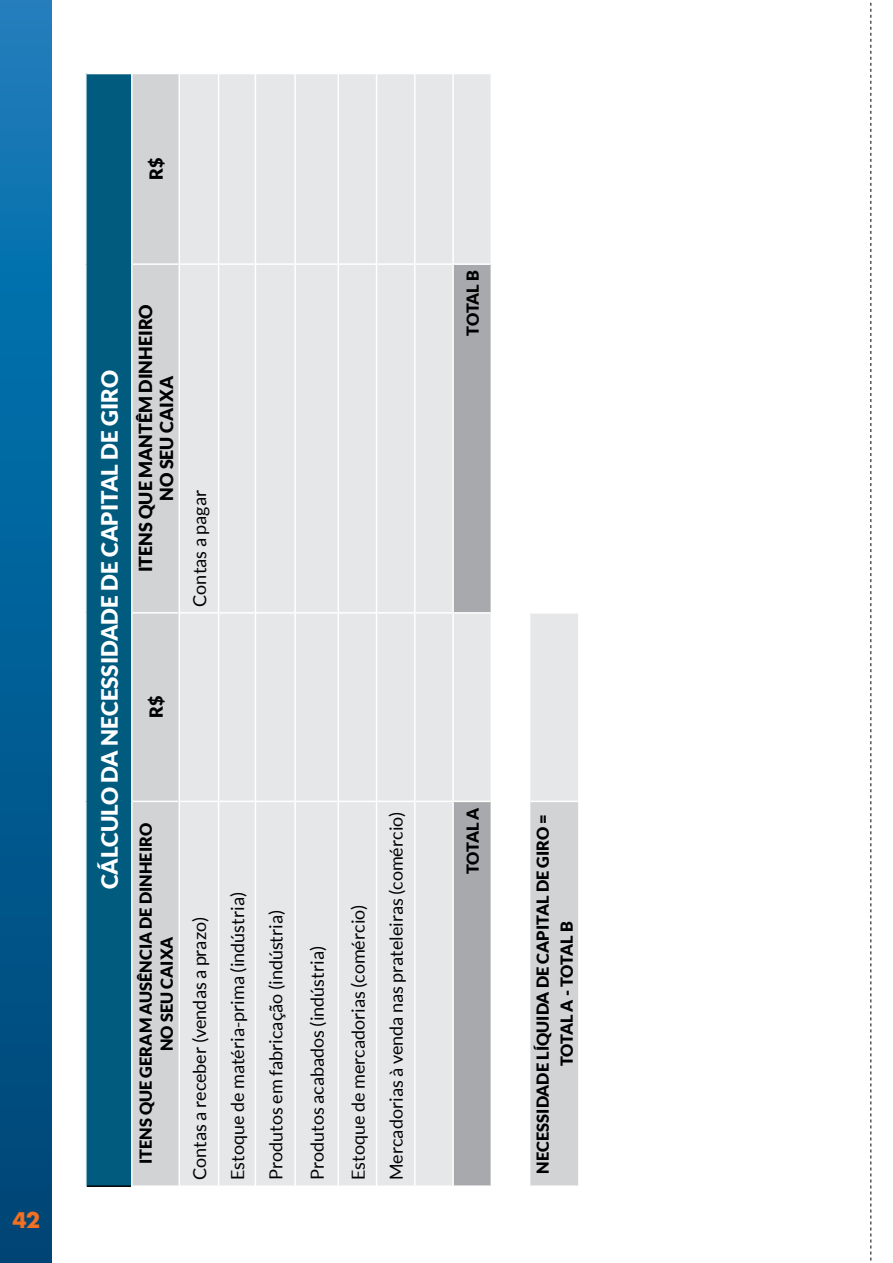
<style>
.page{position:relative;width:893px;height:1263px;background:#fff}
.page>*{position:absolute;margin:0;border:0;box-sizing:border-box;transform-origin:0 0}
.t1{font:900 22.5px "Lato";color:#fff}
.t2{font:700 21px "Futura";color:#f36f21}
.t3{font:18px/38.2px "Lato";color:#000}
.t4{font:900 18px/21px "Lato";color:#000;text-align:center}
.t5{font:900 16.5px/21px "Lato";color:#000;text-align:center}
</style>
<div class="page">
<svg style="left:0;top:0;width:51px;height:1263px;background:#046198"></svg>
<svg style="left:870px;top:2px;width:1px;height:1259px"></svg>
<div style="left:86px;top:74px;width:46px;height:1112px;background:#005b7f"></div>
<div style="left:133px;top:74px;width:46px;height:1111px;background:#d1d3d4"></div>
<div style="left:180px;top:74px;width:234px;height:1111px;background:#e6e7e8"></div>
<div style="left:219px;top:74px;width:157px;height:727px;background:#e6e7e8"></div>
<div style="left:377px;top:74px;width:37px;height:727px;background:#e6e7e8"></div>
<svg style="left:416px;top:74px;width:75px;height:1111px;background:#d1d2d4"></svg>
<svg style="left:530px;top:614px;width:48px;height:571px;background:#d9dbdc"></svg>
<hr style="left:87px;top:1185px;width:44px;height:2px;background:#000">
<hr style="left:85px;top:801px;width:2px;height:386px;background:#fff">
<hr style="left:85px;top:613px;width:2px;height:188px;background:#fff">
<hr style="left:85px;top:264px;width:2px;height:349px;background:#fff">
<hr style="left:85px;top:73px;width:2px;height:191px;background:#fff">
<hr style="left:131px;top:801px;width:2px;height:386px;background:#fff">
<hr style="left:131px;top:613px;width:2px;height:188px;background:#fff">
<hr style="left:133px;top:801px;width:46px;height:1px;background:#fff">
<hr style="left:131px;top:264px;width:2px;height:349px;background:#fff">
<hr style="left:133px;top:612px;width:46px;height:2px;background:#fff">
<hr style="left:131px;top:73px;width:2px;height:191px;background:#fff">
<hr style="left:133px;top:263px;width:46px;height:2px;background:#fff">
<hr style="left:180px;top:801px;width:38px;height:1px;background:#fff">
<hr style="left:180px;top:612px;width:38px;height:2px;background:#fff">
<hr style="left:180px;top:263px;width:38px;height:2px;background:#fff">
<hr style="left:218px;top:613px;width:1px;height:188px;background:#fff">
<hr style="left:219px;top:801px;width:36px;height:1px;background:#fff">
<hr style="left:218px;top:264px;width:1px;height:349px;background:#fff">
<hr style="left:219px;top:612px;width:36px;height:2px;background:#fff">
<hr style="left:218px;top:73px;width:1px;height:191px;background:#fff">
<hr style="left:219px;top:263px;width:36px;height:2px;background:#fff">
<hr style="left:255px;top:613px;width:1px;height:189px;background:#fff">
<hr style="left:256px;top:801px;width:38px;height:1px;background:#fff">
<hr style="left:255px;top:264px;width:1px;height:349px;background:#fff">
<hr style="left:256px;top:612px;width:38px;height:2px;background:#fff">
<hr style="left:255px;top:73px;width:1px;height:191px;background:#fff">
<hr style="left:256px;top:263px;width:38px;height:2px;background:#fff">
<hr style="left:294px;top:613px;width:2px;height:189px;background:#fff">
<hr style="left:296px;top:801px;width:41px;height:1px;background:#fff">
<hr style="left:294px;top:264px;width:2px;height:349px;background:#fff">
<hr style="left:296px;top:612px;width:41px;height:2px;background:#fff">
<hr style="left:294px;top:73px;width:2px;height:191px;background:#fff">
<hr style="left:296px;top:263px;width:41px;height:2px;background:#fff">
<hr style="left:337px;top:613px;width:2px;height:189px;background:#fff">
<hr style="left:339px;top:801px;width:37px;height:1px;background:#fff">
<hr style="left:337px;top:264px;width:2px;height:349px;background:#fff">
<hr style="left:339px;top:612px;width:37px;height:2px;background:#fff">
<hr style="left:337px;top:73px;width:2px;height:191px;background:#fff">
<hr style="left:339px;top:263px;width:37px;height:2px;background:#fff">
<hr style="left:376px;top:613px;width:1px;height:189px;background:#fff">
<hr style="left:377px;top:801px;width:37px;height:1px;background:#fff">
<hr style="left:376px;top:264px;width:1px;height:349px;background:#fff">
<hr style="left:377px;top:612px;width:37px;height:2px;background:#fff">
<hr style="left:376px;top:73px;width:1px;height:191px;background:#fff">
<hr style="left:377px;top:263px;width:37px;height:2px;background:#fff">
<hr style="left:416px;top:801px;width:36px;height:1px;background:#fff">
<hr style="left:416px;top:612px;width:36px;height:2px;background:#fff">
<hr style="left:416px;top:263px;width:36px;height:2px;background:#fff">
<hr style="left:218px;top:801px;width:1px;height:386px;background:#fff">
<hr style="left:255px;top:802px;width:1px;height:385px;background:#fff">
<hr style="left:294px;top:802px;width:2px;height:385px;background:#fff">
<hr style="left:337px;top:802px;width:2px;height:385px;background:#fff">
<hr style="left:376px;top:802px;width:1px;height:385px;background:#fff">
<hr style="left:452px;top:265px;width:2px;height:347px;background:#fff">
<hr style="left:452px;top:612px;width:2px;height:190px;background:#fff">
<hr style="left:454px;top:612px;width:37px;height:2px;background:#fff">
<hr style="left:454px;top:263px;width:37px;height:2px;background:#fff">
<hr style="left:452px;top:73px;width:2px;height:192px;background:#fff">
<hr style="left:530px;top:801px;width:48px;height:1px;background:#fff">
<hr style="left:452px;top:802px;width:2px;height:385px;background:#fff">
<hr style="left:454px;top:801px;width:37px;height:1px;background:#fff">
<p class="t2" style="left:12px;top:1206px;width:29px">42</p>
<p class="t4" style="left:145px;top:180px;width:24px;rotate:-90deg">R$</p>
<p class="t1" style="left:96px;top:889px;width:520px;rotate:-90deg">CÁLCULO DA NECESSIDADE DE CAPITAL DE GIRO</p>
<p class="t4" style="left:135px;top:572px;width:269px;rotate:-90deg">ITENS QUE MANTÊM DINHEIRO<br>NO SEU CAIXA</p>
<p class="t4" style="left:145px;top:718px;width:24px;rotate:-90deg">R$</p>
<p class="t5" style="left:135px;top:1164px;width:343px;rotate:-90deg">ITENS QUE GERAM AUSÊNCIA DE DINHEIRO<br>NO SEU CAIXA</p>
<p class="t3" style="left:180px;top:607px;width:118px;rotate:-90deg">Contas a pagar</p>
<p class="t3" style="left:180px;top:1180px;width:265px;rotate:-90deg">Contas a receber (vendas a prazo)</p>
<p class="t3" style="left:218px;top:1180px;width:290px;rotate:-90deg">Estoque de matéria-prima (indústria)<br>Produtos em fabricação (indústria)</p>
<p class="t5" style="left:462px;top:336px;width:67px;rotate:-90deg">TOTAL B</p>
<p class="t3" style="left:298px;top:1180px;width:236px;rotate:-90deg">Produtos acabados (indústria)</p>
<p class="t3" style="left:339px;top:1180px;width:370px;rotate:-90deg">Estoque de mercadorias (comércio)<br>Mercadorias à venda nas prateleiras (comércio)</p>
<p class="t5" style="left:462px;top:874px;width:68px;rotate:-90deg">TOTAL A</p>
<p class="t5" style="left:530px;top:1173px;width:361px;line-height:24px;rotate:-90deg">NECESSIDADE LÍQUIDA DE CAPITAL DE GIRO =<br>TOTAL A - TOTAL B</p>
</div>
